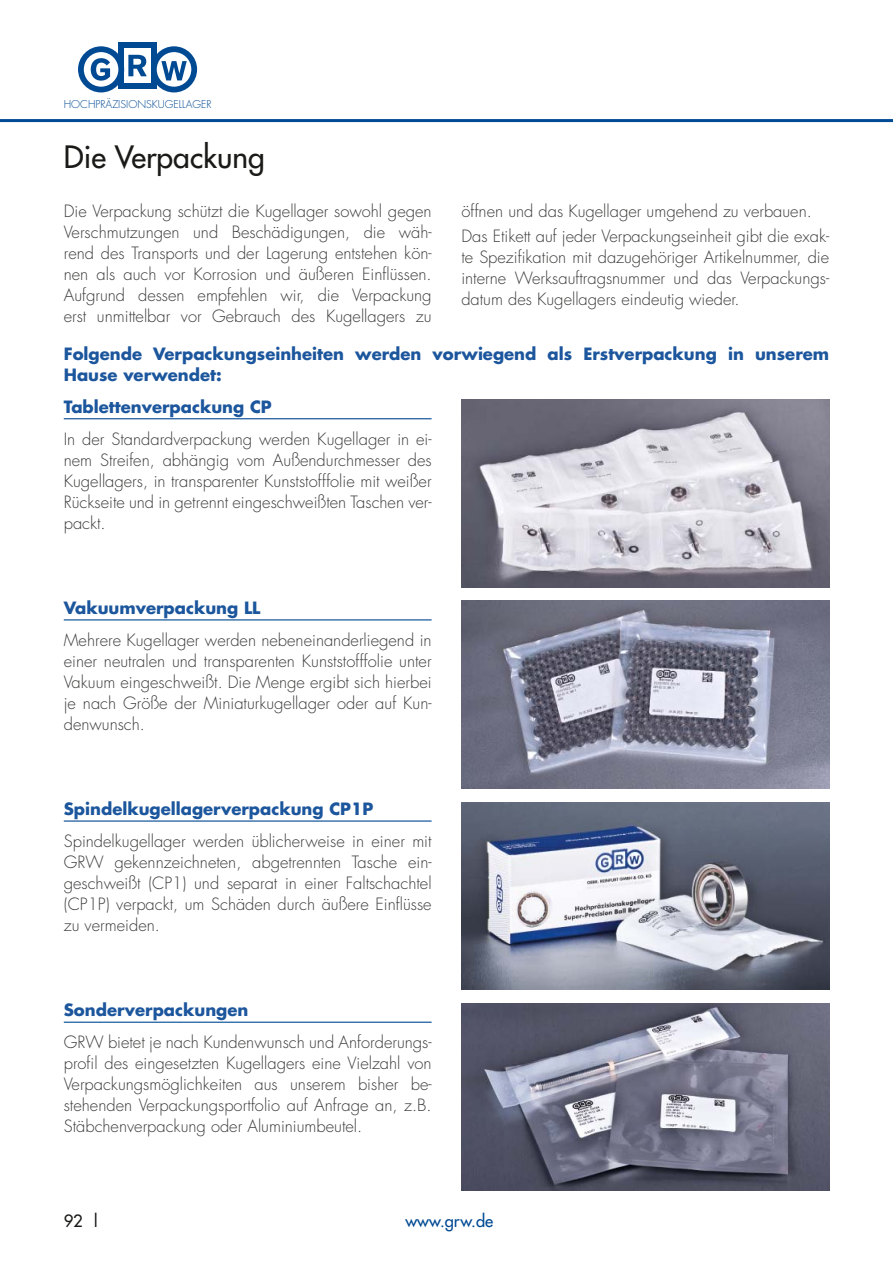
<style>
.page{position:relative;width:893px;height:1263px;background:#fff}
.page>*{position:absolute;margin:0;border:0;box-sizing:border-box;transform-origin:0 0}
.t1{font:30px "Futura LT";color:#1a1a18}
.t2{font:300 16.5px/21px "Futura LT";color:#3b3b3a;text-align:justify}
.t3{font:700 16.5px/21px "Futura LT";color:#1c569d}
.t4{font:16.5px "Futura LT";color:#004993}
.t5{font:16.5px "Futura LT";color:#1a1a18}
.t6{font:300 10.5px "Futura LT";color:#004993}
</style>
<div class="page">
<hr style="left:0;top:119px;width:893px;height:3px;background:#004993">
<div style="left:118px;top:43px;width:39px;height:46px;background:#004993"></div>
<div style="left:124px;top:48px;width:27px;height:35px;background:#fff"></div>
<svg style="left:128px;top:55px;width:19px;height:21px"></svg>
<div style="left:78px;top:46px;width:46px;height:46px;background:#004993;border-radius:50%"></div>
<div style="left:84px;top:52px;width:34px;height:35px;background:#fff;border-radius:50%"></div>
<svg style="left:91px;top:58px;width:19px;height:23px"></svg>
<div style="left:151px;top:46px;width:46px;height:46px;background:#004993;border-radius:50%"></div>
<div style="left:157px;top:52px;width:34px;height:35px;background:#fff;border-radius:50%"></div>
<svg style="left:161px;top:61px;width:26px;height:19px"></svg>
<img style="left:461px;top:400px;width:368px;height:187px">
<img style="left:461px;top:601px;width:368px;height:187px">
<img style="left:461px;top:802px;width:368px;height:187px">
<img style="left:461px;top:1003px;width:368px;height:188px">
<hr style="left:64px;top:418px;width:368px;height:1px;background:#004993">
<hr style="left:64px;top:619px;width:368px;height:1px;background:#004993">
<hr style="left:64px;top:820px;width:368px;height:2px;background:#004993">
<hr style="left:64px;top:1022px;width:368px;height:1px;background:#004993">
<p class="t6" style="left:64px;top:98px;width:149px">HOCHPRÄZISIONSKUGELLAGER</p>
<h1 class="t1" style="left:64px;top:143px;width:203px">Die Verpackung</h1>
<p class="t2" style="left:64px;top:200px;width:369px">Die Verpackung schützt die Kugellager sowohl gegen Verschmutzungen und Beschädigungen, die wäh&shy;rend des Transports und der Lagerung entstehen kön&shy;nen als auch vor Korrosion und äußeren Einflüssen.<br>Aufgrund dessen empfehlen wir, die Verpackung erst unmittelbar vor Gebrauch des Kugellagers zu</p>
<p class="t2" style="left:461px;top:198px;width:369px;line-height:25.2px">öffnen und das Kugellager umgehend zu verbauen.<br>Das Etikett auf jeder Verpackungseinheit gibt die exak-</p>
<p class="t2" style="left:461px;top:247px;width:369px">te Spezifikation mit dazugehöriger Artikelnummer, die interne Werksauftragsnummer und das Verpackungs&shy;datum des Kugellagers eindeutig wieder.</p>
<p class="t3" style="left:64px;top:343px;width:767px">Folgende Verpackungseinheiten werden vorwiegend als Erstverpackung in unserem<br>Hause verwendet:</p>
<p class="t3" style="left:64px;top:396px;width:210px">Tablettenverpackung CP</p>
<p class="t2" style="left:64px;top:428px;width:369px">In der Standardverpackung werden Kugellager in ei&shy;nem Streifen, abhängig vom Außendurchmesser des Kugellagers, in transparenter Kunststofffolie mit weißer Rückseite und in getrennt eingeschweißten Taschen ver&shy;packt.</p>
<p class="t3" style="left:64px;top:597px;width:198px">Vakuumverpackung LL</p>
<p class="t2" style="left:64px;top:629px;width:369px">Mehrere Kugellager werden nebeneinanderliegend in einer neutralen und transparenten Kunststofffolie unter Vakuum eingeschweißt. Die Menge ergibt sich hierbei je nach Größe der Miniaturkugellager oder auf Kun&shy;denwunsch.</p>
<p class="t3" style="left:64px;top:798px;width:311px">Spindelkugellagerverpackung CP1P</p>
<p class="t2" style="left:64px;top:830px;width:369px">Spindelkugellager werden üblicherweise in einer mit GRW gekennzeichneten, abgetrennten Tasche ein&shy;geschweißt (CP1) und separat in einer Faltschachtel (CP1P) verpackt, um Schäden durch äußere Einflüsse zu vermeiden.</p>
<p class="t3" style="left:64px;top:1000px;width:186px">Sonderverpackungen</p>
<p class="t2" style="left:64px;top:1032px;width:369px">GRW bietet je nach Kundenwunsch und Anforderungs&shy;profil des eingesetzten Kugel lagers eine Vielzahl von Verpackungsmöglichkeiten aus unserem bisher be&shy;stehenden Verpackungsportfolio auf Anfrage an, z.B.<br>Stäbchenverpackung oder Aluminiumbeutel.</p>
<p class="t5" style="left:64px;top:1213px;width:38px">92 |</p>
<p class="t4" style="left:405px;top:1213px;width:89px">www.grw.de</p>
</div>
